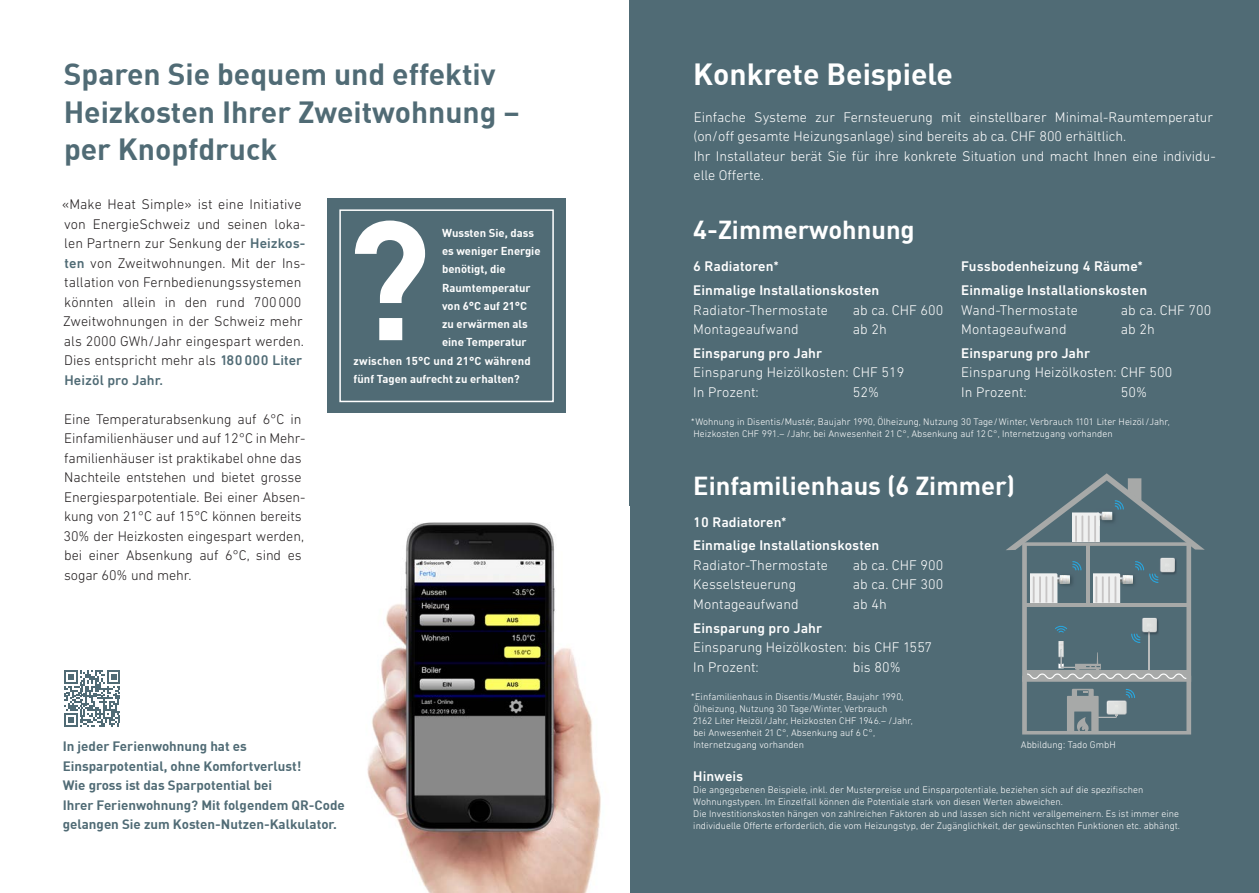
<style>
.page{position:relative;width:1259px;height:893px;background:#fff}
.page>*{position:absolute;margin:0;border:0;box-sizing:border-box;transform-origin:0 0}
.Überschrift{font:700 30px/37.5px "DIN";color:#506b75}
.Überschrift-2{font:700 30px "DIN";color:#fff}
.Überschrift-3{font:700 25.5px "DIN";color:#fff}
.Lauftext{font:300 14.25px/19.5px "DIN Next LT Pro";letter-spacing:-.005em;color:#231f20}
.Lauftext-2{font:300 14.25px/19.5px "DIN Next LT Pro";color:#fff}
.Lauftext-3{font:500 14.25px "DIN Next LT Pro";letter-spacing:.005em;color:#fff}
.grundschrift{font:700 13.35px/19.5px "DIN";color:#506b75}
.Störer{font:700 11.25px "DIN";color:#fff}
.Störer-2{font:700 11.25px "DIN";letter-spacing:.02em;color:#fff}
.Lauftext-4{font:300 9.75px/12px "DIN Next LT Pro";letter-spacing:.005em;color:#fff}
.s1{font-weight:500;color:#506b75}
</style>
<div class="page">
<div style="left:629px;top:0;width:630px;height:893px;background:#506b75"></div>
<svg style="left:1006px;top:473px;width:198px;height:261px"></svg>
<img style="left:367px;top:522px;width:234px;height:371px">
<svg style="left:64px;top:670px;width:56px;height:57px"></svg>
<div style="left:327px;top:199px;width:239px;height:214px;background:#506b75"></div>
<div style="left:339px;top:209px;width:215px;height:193px;border:2px solid #fff"></div>
<svg style="left:355px;top:221px;width:70px;height:119px"></svg>
<p class="Überschrift" style="left:64px;top:54px;width:457px">Sparen Sie bequem und effektiv<br>Heizkosten Ihrer Zweitwohnung – per Knopfdruck</p>
<p class="Lauftext" style="left:62px;top:195px;width:245px">«Make Heat Simple» ist eine Initiative von EnergieSchweiz und seinen loka&shy;len Partnern zur Senkung der <span class="s1">Heizkos&shy;ten</span> von Zweitwohnungen. Mit der Ins&shy;tallation von Fernbedienungssystemen könnten allein in den rund 700 000<br>Zweitwohnungen in der Schweiz mehr als 2000 GWh/Jahr eingespart werden.<br>Dies entspricht mehr als <span class="s1">180000 Liter Heizöl pro Jahr.</span></p>
<p class="Lauftext" style="left:64px;top:409px;width:243px">Eine Temperaturabsenkung auf 6°C in Einfamilienhäuser und auf 12°C in Mehr&shy;familienhäuser ist praktikabel ohne das Nachteile entstehen und bietet grosse Energiesparpotentiale. Bei einer Absen&shy;kung von 21°C auf 15°C können bereits 30% der Heizkosten eingespart werden, bei einer Absenkung auf 6°C, sind es sogar 60% und mehr.</p>
<p class="Störer" style="left:442px;top:225px;width:93px">Wussten Sie, dass</p>
<p class="Störer" style="left:442px;top:244px;width:100px">es weniger Energie</p>
<p class="Störer" style="left:442px;top:262px;width:65px">benötigt, die</p>
<p class="Störer" style="left:442px;top:280px;width:90px">Raumtemperatur</p>
<p class="Störer" style="left:442px;top:298px;width:87px">von 6°C auf 21°C</p>
<p class="Störer" style="left:442px;top:317px;width:87px">zu erwärmen als</p>
<p class="Störer" style="left:442px;top:335px;width:86px">eine Temperatur</p>
<p class="Störer-2" style="left:354px;top:353px;width:179px">zwischen 15°C und 21°C während</p>
<p class="Störer" style="left:354px;top:371px;width:168px">fünf Tagen aufrecht zu erhalten?</p>
<p class="grundschrift" style="left:63px;top:736px;width:240px">In jeder Ferienwohnung hat es<br>Einsparpotential, ohne Komfortverlust!</p>
<p class="grundschrift" style="left:63px;top:775px;width:284px">Wie gross ist das Sparpotential bei<br>Ihrer Ferienwohnung? Mit folgendem QR-Code gelangen Sie zum Kosten-Nutzen-Kalkulator.</p>
<p class="Überschrift-2" style="left:693px;top:55px;width:261px">Konkrete Beispiele</p>
<p class="Lauftext-2" style="left:693px;top:107px;width:521px">Einfache Systeme zur Fernsteuerung mit einstellbarer Minimal-Raumtemperatur (on/off gesamte Heizungsanlage) sind bereits ab ca. CHF 800 erhältlich.</p>
<p class="Lauftext-2" style="left:693px;top:146px;width:523px">Ihr Installateur berät Sie für ihre konkrete Situation und macht Ihnen eine individu&shy;elle Offerte.</p>
<p class="Überschrift-3" style="left:693px;top:213px;width:223px">4-Zimmerwohnung</p>
<p class="Lauftext-3" style="left:693px;top:258px;width:87px">6 Radiatoren*</p>
<p class="Lauftext-3" style="left:693px;top:282px;width:187px">Einmalige Installationskosten</p>
<p class="Lauftext-2" style="left:693px;top:300px;width:136px">Radiator-Thermostate</p>
<p class="Lauftext-2" style="left:853px;top:300px;width:92px">ab ca. CHF 600</p>
<p class="Lauftext-2" style="left:693px;top:319px;width:107px">Montageaufwand</p>
<p class="Lauftext-2" style="left:853px;top:319px;width:35px">ab 2h</p>
<p class="Lauftext-3" style="left:693px;top:345px;width:130px">Einsparung pro Jahr</p>
<p class="Lauftext-2" style="left:693px;top:363px;width:213px">Einsparung Heizölkosten: CHF 519</p>
<p class="Lauftext-2" style="left:693px;top:382px;width:67px">In Prozent:</p>
<p class="Lauftext-2" style="left:853px;top:382px;width:28px">52%</p>
<p class="Lauftext-3" style="left:961px;top:258px;width:183px">Fussbodenheizung 4 Räume*</p>
<p class="Lauftext-3" style="left:961px;top:282px;width:187px">Einmalige Installationskosten</p>
<p class="Lauftext-2" style="left:961px;top:300px;width:118px">Wand-Thermostate</p>
<p class="Lauftext-2" style="left:1120px;top:300px;width:92px">ab ca. CHF 700</p>
<p class="Lauftext-2" style="left:961px;top:319px;width:107px">Montageaufwand</p>
<p class="Lauftext-2" style="left:1120px;top:319px;width:35px">ab 2h</p>
<p class="Lauftext-3" style="left:961px;top:345px;width:130px">Einsparung pro Jahr</p>
<p class="Lauftext-2" style="left:961px;top:363px;width:213px">Einsparung Heizölkosten: CHF 500</p>
<p class="Lauftext-2" style="left:961px;top:382px;width:67px">In Prozent:</p>
<p class="Lauftext-2" style="left:1120px;top:382px;width:28px">50%</p>
<p class="Lauftext-4" style="left:691px;top:416px;width:480px">*Wohnung in Disentis/Mustér, Baujahr 1990, Ölheizung, Nutzung 30 Tage/Winter, Verbrauch 1101 Liter Heizöl/Jahr,<br>Heizkosten CHF 991.– /Jahr, bei Anwesenheit 21 C°, Absenkung auf 12 C°, Internetzugang vorhanden</p>
<p class="Überschrift-3" style="left:693px;top:469px;width:323px">Einfamilienhaus (6 Zimmer)</p>
<p class="Lauftext-3" style="left:693px;top:513px;width:95px">10 Radiatoren*</p>
<p class="Lauftext-3" style="left:693px;top:537px;width:187px">Einmalige Installationskosten</p>
<p class="Lauftext-2" style="left:693px;top:555px;width:136px">Radiator-Thermostate</p>
<p class="Lauftext-2" style="left:853px;top:555px;width:92px">ab ca. CHF 900</p>
<p class="Lauftext-2" style="left:693px;top:575px;width:104px">Kesselsteuerung</p>
<p class="Lauftext-2" style="left:853px;top:575px;width:92px">ab ca. CHF 300</p>
<p class="Lauftext-2" style="left:693px;top:594px;width:107px">Montageaufwand</p>
<p class="Lauftext-2" style="left:853px;top:594px;width:35px">ab 4h</p>
<p class="Lauftext-3" style="left:693px;top:619px;width:130px">Einsparung pro Jahr</p>
<p class="Lauftext-2" style="left:693px;top:637px;width:240px">Einsparung Heizölkosten: bis CHF 1557</p>
<p class="Lauftext-2" style="left:693px;top:657px;width:67px">In Prozent:</p>
<p class="Lauftext-2" style="left:853px;top:657px;width:49px">bis 80%</p>
<p class="Lauftext-4" style="left:691px;top:691px;width:223px">*Einfamilienhaus in Disentis/Mustér, Baujahr 1990, Ölheizung, Nutzung 30 Tage/Winter, Verbrauch<br>2162 Liter Heizöl/Jahr, Heizkosten CHF 1946.– /Jahr, bei Anwesenheit 21 C°, Absenkung auf 6 C°, Internetzugang vorhanden</p>
<p class="Lauftext-4" style="left:1020px;top:739px;width:96px">Abbildung: Tado GmbH</p>
<p class="Lauftext-3" style="left:693px;top:768px;width:52px">Hinweis</p>
<p class="Lauftext-4" style="left:693px;top:784px;width:451px">Die angegebenen Beispiele, inkl. der Musterpreise und Einsparpotentiale, beziehen sich auf die spezifischen<br>Wohnungstypen. Im Einzelfall können die Potentiale stark von diesen Werten abweichen.</p>
<p class="Lauftext-4" style="left:693px;top:808px;width:488px">Die Investitionskosten hängen von zahlreichen Faktoren ab und lassen sich nicht verallgemeinern. Es ist immer eine individuelle Offerte erforderlich, die vom Heizungstyp, der Zugänglichkeit, der gewünschten Funktionen etc. abhängt.</p>
</div>
